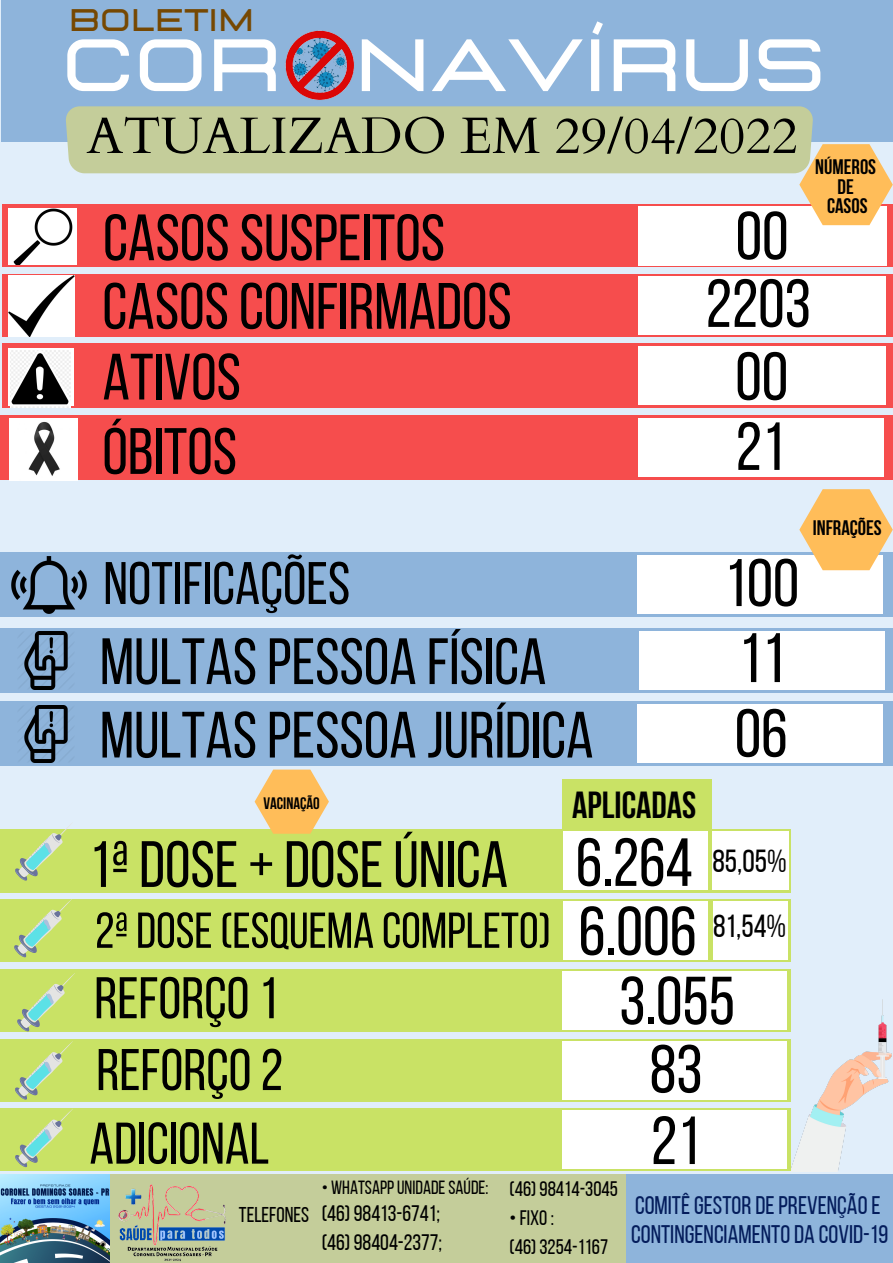
<style>
.page{position:relative;width:893px;height:1263px;background:#e1eefa}
.page>*{position:absolute;margin:0;border:0;box-sizing:border-box;transform-origin:0 0}
.t1{font:700 73.88px "Lastica";color:#fff}
.t2{font:69.82px "Bebas Neue";color:#000}
.t3{font:69px "Bebas Neue";color:#000}
.t4{font:67.88px "Bebas Neue";color:#000}
.t5{font:67.12px "Bebas Neue";color:#000}
.t6{font:65.32px "Bebas Neue";color:#000}
.t7{font:59.85px "Bebas Neue";color:#000}
.t8{font:58.57px "Bebas Neue";color:#000}
.t9{font:51.3px "Cardo";color:#000}
.t10{font:50.32px "Bebas Neue";color:#000}
.t11{font:700 37.58px "Bebas Neue";color:#000}
.t12{font:31.88px "Bebas Neue";color:#000}
.t13{font:700 31.12px "Lastica";color:#764802}
.t14{font:25.42px "Bebas Neue";color:#041d5c}
.t15{font:22.42px "Bebas Neue";color:#000}
.t16{font:21.38px "Bebas Neue";color:#000}
.t17{font:20.92px "Bebas Neue";color:#000}
.t18{font:700 20.92px "Bebas Neue";color:#000}
.t19{font:19.05px "Bebas Neue";color:#000}
.t20{font:700 16.58px "Bebas Neue";color:#000}
</style>
<div class="page">
<div style="left:1px;top:0;width:892px;height:142px;background:#8eb4db"></div>
<div style="left:66px;top:106px;width:747px;height:67px;background:#c4cd9a"></div>
<div style="left:2px;top:204px;width:891px;height:63px;background:#f64d4d"></div>
<div style="left:8px;top:208px;width:68px;height:57px;background:#fff"></div>
<img style="left:13px;top:208px;width:60px;height:56px">
<div style="left:638px;top:206px;width:248px;height:59px;background:#fff"></div>
<div style="left:2px;top:344px;width:891px;height:64px;background:#f64d4d"></div>
<div style="left:0;top:1174px;width:893px;height:89px;background:#c4cd9a"></div>
<div style="left:627px;top:1174px;width:266px;height:89px;background:#8eb4db"></div>
<div style="left:2px;top:274px;width:891px;height:63px;background:#f64d4d"></div>
<div style="left:638px;top:276px;width:247px;height:59px;background:#fff"></div>
<img style="left:8px;top:275px;width:66px;height:62px">
<div style="left:0;top:415px;width:893px;height:65px;background:#f64d4d"></div>
<img style="left:9px;top:418px;width:68px;height:63px">
<div style="left:9px;top:348px;width:65px;height:57px;background:#fff"></div>
<div style="left:638px;top:418px;width:245px;height:59px;background:#fff"></div>
<div style="left:638px;top:346px;width:247px;height:58px;background:#fff"></div>
<img style="left:11px;top:350px;width:59px;height:57px">
<img style="left:1px;top:1174px;width:109px;height:89px">
<img style="left:108px;top:1179px;width:118px;height:84px">
<div style="left:0;top:553px;width:893px;height:64px;background:#8eb4db"></div>
<div style="left:637px;top:555px;width:246px;height:59px;background:#fff"></div>
<div style="left:1px;top:628px;width:892px;height:64px;background:#8eb4db"></div>
<div style="left:639px;top:631px;width:245px;height:59px;background:#fff"></div>
<div style="left:0;top:702px;width:893px;height:64px;background:#8eb4db"></div>
<div style="left:637px;top:705px;width:246px;height:58px;background:#fff"></div>
<img style="left:0;top:552px;width:121px;height:62px">
<img style="left:20px;top:632px;width:51px;height:57px">
<img style="left:22px;top:705px;width:50px;height:58px">
<svg style="left:799px;top:144px;width:94px;height:81px"></svg>
<img style="left:285px;top:31px;width:69px;height:69px">
<svg style="left:799px;top:489px;width:94px;height:81px"></svg>
<div style="left:563px;top:779px;width:149px;height:50px;background:#c9e265"></div>
<div style="left:0;top:829px;width:790px;height:63px;background:#c9e265"></div>
<div style="left:563px;top:831px;width:144px;height:59px;background:#fff"></div>
<div style="left:0;top:899px;width:790px;height:62px;background:#c9e265"></div>
<div style="left:563px;top:901px;width:144px;height:58px;background:#fff"></div>
<svg style="left:15px;top:824px;width:56px;height:57px"></svg>
<svg style="left:14px;top:899px;width:58px;height:58px"></svg>
<div style="left:712px;top:831px;width:76px;height:59px;background:#fff"></div>
<div style="left:713px;top:901px;width:75px;height:58px;background:#fff"></div>
<svg style="left:255px;top:769px;width:74px;height:65px"></svg>
<div style="left:0;top:969px;width:790px;height:62px;background:#c9e265"></div>
<div style="left:563px;top:971px;width:224px;height:58px;background:#fff"></div>
<svg style="left:17px;top:973px;width:58px;height:58px"></svg>
<div style="left:0;top:1039px;width:790px;height:62px;background:#c9e265"></div>
<div style="left:563px;top:1041px;width:224px;height:58px;background:#fff"></div>
<svg style="left:15px;top:1041px;width:58px;height:59px"></svg>
<img style="left:790px;top:1000px;width:101px;height:171px">
<div style="left:0;top:1109px;width:790px;height:62px;background:#c9e265"></div>
<svg style="left:15px;top:1109px;width:58px;height:58px"></svg>
<div style="left:563px;top:1110px;width:224px;height:59px;background:#fff"></div>
<p class="t13" style="left:69px;top:5px;width:187px">BOLETIM</p>
<p class="t1" style="left:62px;top:29px;width:765px">COR NAVÍRUS</p>
<p class="t9" style="left:87px;top:102px;width:712px">ATUALIZADO EM 29/04/2022</p>
<p class="t18" style="left:815px;top:158px;width:62px">NÚMEROS</p>
<p class="t18" style="left:837px;top:178px;width:18px">DE</p>
<p class="t18" style="left:827px;top:198px;width:42px">CASOS</p>
<p class="t6" style="left:103px;top:211px;width:343px">CASOSSUSPEITOS</p>
<p class="t4" style="left:735px;top:208px;width:54px">00</p>
<p class="t4" style="left:705px;top:276px;width:107px">2203</p>
<p class="t6" style="left:102px;top:280px;width:411px">CASOSCONFIRMADOS</p>
<p class="t6" style="left:102px;top:350px;width:140px">ATIVOS</p>
<p class="t4" style="left:735px;top:349px;width:54px">00</p>
<p class="t6" style="left:102px;top:425px;width:136px">ÓBITOS</p>
<p class="t4" style="left:735px;top:419px;width:51px">21</p>
<p class="t7" style="left:103px;top:559px;width:248px">NOTIFICAÇÕES</p>
<p class="t5" style="left:724px;top:556px;width:76px">100</p>
<p class="t6" style="left:100px;top:635px;width:448px">MULTASPESSOA FÍSICA</p>
<p class="t2" style="left:738px;top:630px;width:49px">11</p>
<p class="t6" style="left:100px;top:708px;width:495px">MULTASPESSOA JURÍDICA</p>
<p class="t20" style="left:263px;top:797px;width:58px">VACINAÇÃO</p>
<p class="t11" style="left:572px;top:789px;width:126px">APLICADAS</p>
<p class="t6" style="left:89px;top:838px;width:421px">1ªDOSE+DOSEÚNICA</p>
<p class="t10" style="left:95px;top:910px;width:457px">2ªDOSE(ESQUEMA COMPLETO)</p>
<p class="t4" style="left:576px;top:835px;width:118px">6.264</p>
<p class="t3" style="left:578px;top:903px;width:120px">6.006</p>
<p class="t4" style="left:735px;top:706px;width:54px">06</p>
<p class="t12" style="left:712px;top:848px;width:76px">85,05%</p>
<p class="t12" style="left:713px;top:913px;width:75px">81,54%</p>
<p class="t8" style="left:94px;top:974px;width:185px">REFORÇO1</p>
<p class="t4" style="left:619px;top:973px;width:117px">3.055</p>
<p class="t8" style="left:96px;top:1046px;width:188px">REFORÇO2</p>
<p class="t4" style="left:649px;top:1042px;width:54px">83</p>
<p class="t8" style="left:89px;top:1120px;width:181px">ADICIONAL</p>
<p class="t4" style="left:651px;top:1113px;width:51px">21</p>
<p class="t18" style="left:813px;top:519px;width:70px">INFRAÇÕES</p>
<p class="t16" style="left:239px;top:1206px;width:72px">TELEFONES</p>
<p class="t19" style="left:322px;top:1180px;width:168px">• WHATSAPP UNIDADE SAÚDE:</p>
<p class="t15" style="left:322px;top:1204px;width:120px">(46)98413-6741;</p>
<p class="t15" style="left:322px;top:1233px;width:122px">(46)98404-2377;</p>
<p class="t17" style="left:509px;top:1180px;width:110px">(46)98414-3045</p>
<p class="t17" style="left:509px;top:1209px;width:46px">•FIXO:</p>
<p class="t17" style="left:509px;top:1238px;width:100px">(46)3254-1167</p>
<p class="t14" style="left:635px;top:1195px;width:247px">COMITÊGESTORDEPREVENÇÃOE</p>
<p class="t14" style="left:631px;top:1224px;width:259px">CONTINGENCIAMENTODA COVID-19</p>
</div>
